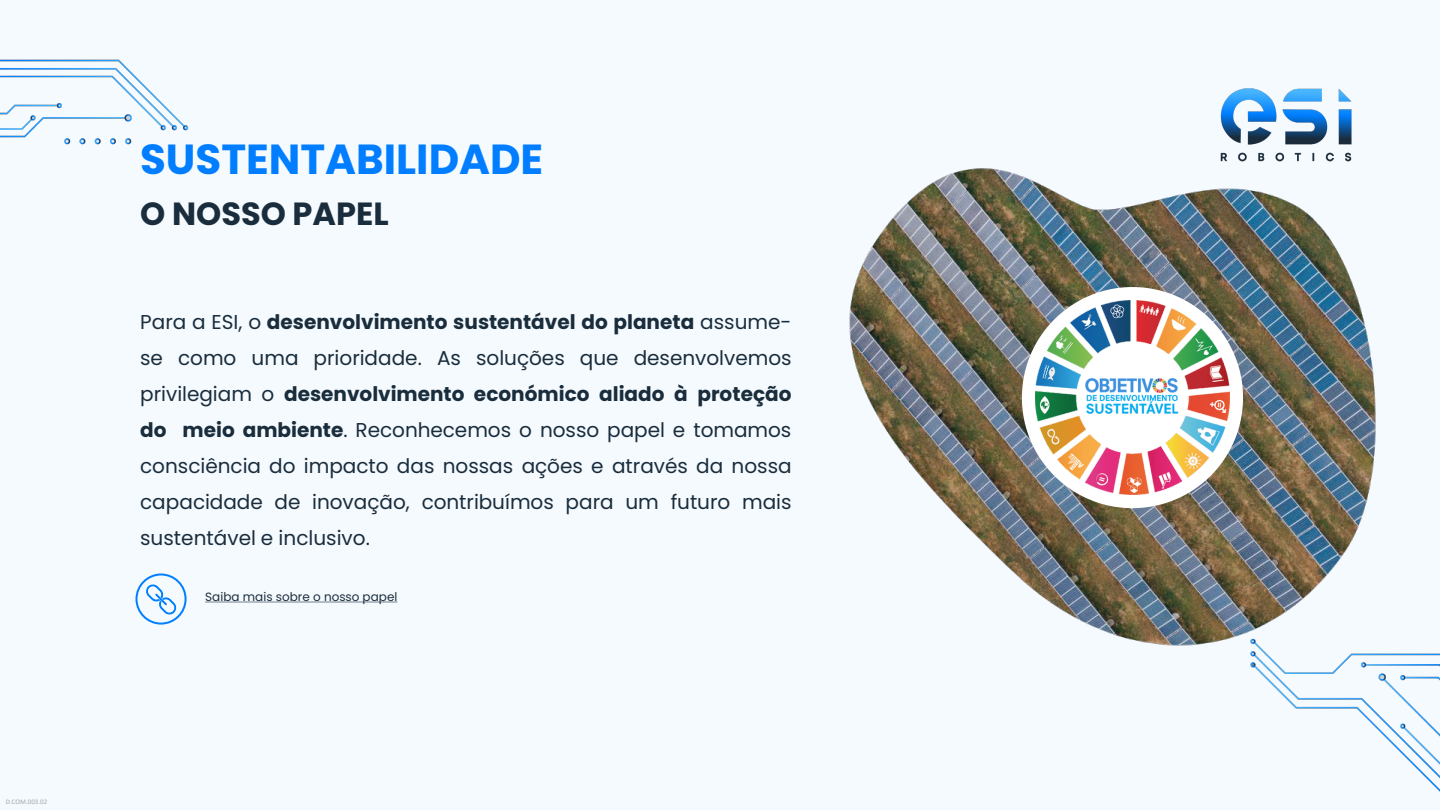
<style>
.page{position:relative;width:1440px;height:810px;background:#fff}
.page>*{position:absolute;margin:0;border:0;box-sizing:border-box;transform-origin:0 0}
.t1{font:700 42px "Poppins";color:#007eff}
.t2{font:700 32px "Poppins";color:#1a2d3c}
.t3{font:20px/36px "Poppins";color:#1a2d3c;text-align:justify}
.t4{font:12px "Poppins";letter-spacing:.005em;color:#1a2d3c}
.t5{font:7px "Calibri";letter-spacing:-.005em;color:#a6a6a6}
.s1{font-weight:700}
</style>
<div class="page">
<img style="left:135px;top:168px;width:1241px;height:478px">
<img style="left:1022px;top:287px;width:221px;height:221px">
<img style="left:1035px;top:300px;width:195px;height:195px">
<img style="left:1220px;top:88px;width:132px;height:74px">
<img style="left:1243px;top:634px;width:197px;height:158px">
<img style="left:0;top:59px;width:189px;height:86px">
<svg style="left:205px;top:602px;width:192px;height:1px"></svg>
<svg style="left:145px;top:584px;width:32px;height:31px"></svg>
<div style="left:136px;top:573px;width:51px;height:52px;border:2px solid #007fff;border-radius:50%"></div>
<p class="t5" style="left:6px;top:797px;width:43px">D.COM.003.02</p>
<p class="t1" style="left:140px;top:135px;width:405px">SUSTENTABILIDADE</p>
<p class="t2" style="left:140px;top:196px;width:250px">O NOSSO PAPEL</p>
<p class="t3" style="left:140px;top:304px;width:653px">Para a ESI, o <span class="s1">desenvolvimento sustentável do planeta</span> assume&shy;se como uma prioridade. As soluções que desenvolvemos privilegiam o <span class="s1">desenvolvimento económico aliado à proteção do meio ambiente</span>. Reconhecemos o nosso papel e tomamos consciência do impacto das nossas ações e através da nossa capacidade de inovação, contribuímos para um futuro mais sustentável e inclusivo.</p>
<p class="t4" style="left:205px;top:590px;width:194px">Saiba mais sobre o nosso papel</p>
</div>
